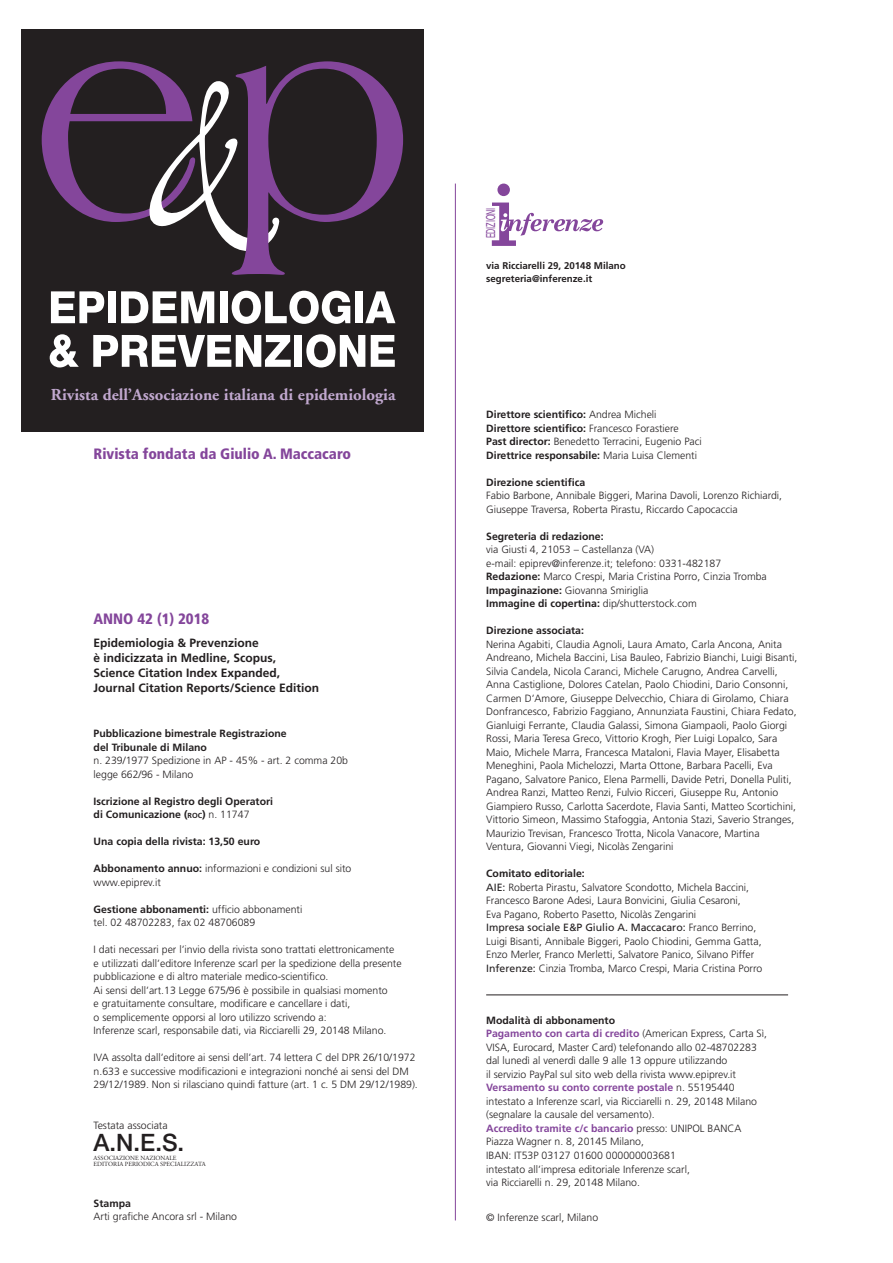
<style>
.page{position:relative;width:893px;height:1263px;background:#fff}
.page>*{position:absolute;margin:0;border:0;box-sizing:border-box;transform-origin:0 0}
.t1{font:500 24px "Helvetica Neue";color:#231f20}
.t2{font:700 16.8px "Adobe Garamond";color:#c1a8cf}
.t3{font:900 condensed 15px "Frutiger";color:#84469b}
.t4{font:12.45px "Helvetica";color:#84469b;scale:.58 1}
.t5{font:700 12px/15px "Frutiger";color:#231f20}
.t6{font:300 10.5px/13.5px "Frutiger";color:#231f20}
.t7{font:700 10.5px/13.5px "Frutiger";color:#231f20}
.t8{font:700 9.75px/13.5px "Frutiger";color:#231f20}
.t9{font:6.3px/6.3px "Adobe Garamond";color:#231f20}
.s1{font-size:7.35px}
.s2{font-weight:300}
.s3{font-weight:700}
.s4{font-weight:400}
.s5{font-weight:700;color:#84469b}
</style>
<div class="page">
<div style="left:21px;top:30px;width:403px;height:402px;background:#231f20"></div>
<svg style="left:51px;top:291px;width:53px;height:32px"></svg>
<div style="left:108px;top:291px;width:8px;height:32px;background:#fff"></div>
<svg style="left:121px;top:291px;width:93px;height:32px"></svg>
<div style="left:220px;top:291px;width:7px;height:32px;background:#fff"></div>
<svg style="left:232px;top:291px;width:118px;height:33px"></svg>
<div style="left:355px;top:291px;width:8px;height:32px;background:#fff"></div>
<svg style="left:365px;top:291px;width:30px;height:32px"></svg>
<svg style="left:50px;top:334px;width:29px;height:33px"></svg>
<svg style="left:93px;top:335px;width:198px;height:32px"></svg>
<div style="left:294px;top:335px;width:8px;height:32px;background:#fff"></div>
<svg style="left:306px;top:334px;width:59px;height:33px"></svg>
<svg style="left:371px;top:335px;width:24px;height:32px"></svg>
<svg style="left:42px;top:61px;width:361px;height:214px"></svg>
<hr style="left:455px;top:184px;width:1px;height:1036px;background:#84469b">
<div style="left:497px;top:184px;width:13px;height:12px;background:#84469b;border-radius:50%"></div>
<svg style="left:492px;top:203px;width:111px;height:43px"></svg>
<hr style="left:486px;top:995px;width:302px;height:1px;background:#231f20">
<h2 class="t2" style="left:51px;top:386px;width:346px">Rivista dell’Associazione italiana di epidemiologia</h2>
<h3 class="t3" style="left:94px;top:445px;width:259px">Rivista fondata da Giulio A. Maccacaro</h3>
<h3 class="t3" style="left:94px;top:609px;width:117px">ANNO 42 (1) 2018</h3>
<p class="t5" style="left:94px;top:635px;width:227px">Epidemiologia &amp; Prevenzione<br>è indicizzata in Medline, Scopus, Science Citation Index Expanded, Journal Citation Reports/Science Edition</p>
<p class="t7" style="left:94px;top:727px;width:195px">Pubblicazione bimestrale Registrazione del Tribunale di Milano</p>
<p class="t6" style="left:94px;top:754px;width:256px">n. 239/1977 Spedizione in AP - 45% - art. 2 comma 20b legge 662/96 - Milano</p>
<p class="t7" style="left:94px;top:794px;width:181px">Iscrizione al Registro degli Operatori di Comunicazione (<span class="s1">ROC</span>) <span class="s2">n. 11747</span></p>
<p class="t7" style="left:94px;top:835px;width:168px">Una copia della rivista: 13,50 euro</p>
<p class="t6" style="left:94px;top:862px;width:259px"><span class="s3">Abbonamento annuo:</span> informazioni e condizioni sul sito www.epiprev.it</p>
<p class="t6" style="left:94px;top:902px;width:210px"><span class="s3">Gestione abbonamenti:</span> ufficio abbonamenti tel. 02 48702283, fax 02 48706089</p>
<p class="t6" style="left:94px;top:943px;width:310px">I dati necessari per l’invio della rivista sono trattati elettronicamente e utilizzati dall’editore Inferenze scarl per la spedizione della presente pubblicazione e di altro materiale medico-scientifico.<br>Ai sensi dell’art.13 Legge 675/96 è possibile in qualsiasi momento<br>e gratuitamente consultare, modificare e cancellare i dati,<br>o semplicemente opporsi al loro utilizzo scrivendo a:<br>Inferenze scarl, responsabile dati, via Ricciarelli 29, 20148 Milano.</p>
<p class="t6" style="left:94px;top:1051px;width:326px">IVA assolta dall’editore ai sensi dell’art. 74 lettera C del DPR 26/10/1972 n.633 e successive modificazioni e integrazioni nonché ai sensi del DM<br>29/12/1989. Non si rilasciano quindi fatture (art. 1 c. 5 DM 29/12/1989).</p>
<p class="t6" style="left:94px;top:1118px;width:76px">Testata associata</p>
<h1 class="t1" style="left:94px;top:1128px;width:92px">A.N.E.S.</h1>
<p class="t9" style="left:94px;top:1155px;width:114px">ASSOCIAZIONE NAZIONALE<br>EDITORIA PERIODICA SPECIALIZZATA</p>
<p class="t7" style="left:94px;top:1196px;width:39px">Stampa</p>
<p class="t6" style="left:94px;top:1210px;width:145px">Arti grafiche Ancora srl - Milano</p>
<p class="t4" style="left:481px;top:238px;width:55px;rotate:-90deg">EDIZIONI</p>
<p class="t8" style="left:486px;top:259px;width:141px">via Ricciarelli 29, 20148 Milano segreteria@inferenze.it</p>
<p class="t6" style="left:486px;top:408px;width:217px"><span class="s3">Direttore scientifico:</span> Andrea Micheli <span class="s3">Direttore scientifico:</span> Francesco Forastiere<br><span class="s3">Past director:</span> Benedetto Terracini, Eugenio Paci <span class="s3">Direttrice responsabile:</span> Maria Luisa Clementi</p>
<p class="t7" style="left:486px;top:475px;width:100px">Direzione scientifica</p>
<p class="t6" style="left:486px;top:489px;width:298px">Fabio Barbone, Annibale Biggeri, Marina Davoli, Lorenzo Richiardi,<br>Giuseppe Traversa, Roberta Pirastu, Riccardo Capocaccia</p>
<p class="t7" style="left:486px;top:529px;width:119px">Segreteria di redazione:</p>
<p class="t6" style="left:486px;top:543px;width:282px">via Giusti 4, 21053 – Castellanza (VA)<br>e-mail: epiprev@inferenze.it; telefono: 0331-482187<br><span class="s3">Redazione:</span> Marco Crespi, Maria Cristina Porro, Cinzia Tromba <span class="s3">Impaginazione:</span> Giovanna Smiriglia<br><span class="s3">Immagine di copertina:</span> dip/shutterstock.com</p>
<p class="t7" style="left:486px;top:624px;width:99px">Direzione associata:</p>
<p class="t6" style="left:486px;top:637px;width:313px">Nerina Agabiti, Claudia Agnoli, Laura Amato, Carla Ancona, Anita Andreano, Michela Baccini, Lisa Bauleo, Fabrizio Bianchi, Luigi Bisanti, Silvia Candela, Nicola Caranci, Michele Carugno, Andrea Carvelli, Anna Castiglione, Dolores Catelan, Paolo Chiodini, Dario Consonni, Carmen D’Amore, Giuseppe Delvecchio, Chiara di Girolamo, Chiara Donfrancesco, Fabrizio Faggiano, Annunziata Faustini, Chiara Fedato, Gianluigi Ferrante, Claudia Galassi, Simona Giampaoli, Paolo Giorgi Rossi, Maria Teresa Greco, Vittorio Krogh, Pier Luigi Lopalco, Sara Maio, Michele Marra, Francesca Mataloni, Flavia Mayer, Elisabetta Meneghini, Paola Michelozzi, Marta Ottone, Barbara Pacelli, Eva Pagano, Salvatore Panico, Elena Parmelli, Davide Petri, Donella Puliti, Andrea Ranzi, Matteo Renzi, Fulvio Ricceri, Giuseppe Ru, Antonio Giampiero Russo, Carlotta Sacerdote, Flavia Santi, Matteo Scortichini, Vittorio Simeon, Massimo Stafoggia, Antonia Stazi, Saverio Stranges, Maurizio Trevisan, Francesco Trotta, Nicola Vanacore, Martina Ventura, Giovanni Viegi, Nicolàs Zengarini</p>
<p class="t6" style="left:486px;top:867px;width:277px"><span class="s3">Comitato editoriale:<br></span><span class="s4">AIE:</span> Roberta Pirastu, Salvatore Scondotto, Michela Baccini, Francesco Barone Adesi, Laura Bonvicini, Giulia Cesaroni,<br>Eva Pagano, Roberto Pasetto, Nicolàs Zengarini<br><span class="s4">Impresa sociale E&amp;P Giulio A. Maccacaro:</span> Franco Berrino, Luigi Bisanti, Annibale Biggeri, Paolo Chiodini, Gemma Gatta, Enzo Merler, Franco Merletti, Salvatore Panico, Silvano Piffer <span class="s4">Inferenze:</span> Cinzia Tromba, Marco Crespi, Maria Cristina Porro</p>
<p class="t6" style="left:486px;top:1014px;width:282px"><span class="s3">Modalità di abbonamento<br></span><span class="s5">Pagamento con carta di credito</span> (American Express, Carta Sì, VISA, Eurocard, Master Card) telefonando allo 02-48702283 dal lunedì al venerdì dalle 9 alle 13 oppure utilizzando<br>il servizio PayPal sul sito web della rivista www.epiprev.it <span class="s5">Versamento su conto corrente postale</span> n. 55195440 intestato a Inferenze scarl, via Ricciarelli n. 29, 20148 Milano (segnalare la causale del versamento).<br><span class="s5">Accredito tramite c/c bancario</span> presso: UNIPOL BANCA Piazza Wagner n. 8, 20145 Milano,<br>IBAN: IT53P 03127 01600 000000003681<br>intestato all’impresa editoriale Inferenze scarl,<br>via Ricciarelli n. 29, 20148 Milano.</p>
<p class="t6" style="left:486px;top:1210px;width:114px">© Inferenze scarl, Milano</p>
</div>
